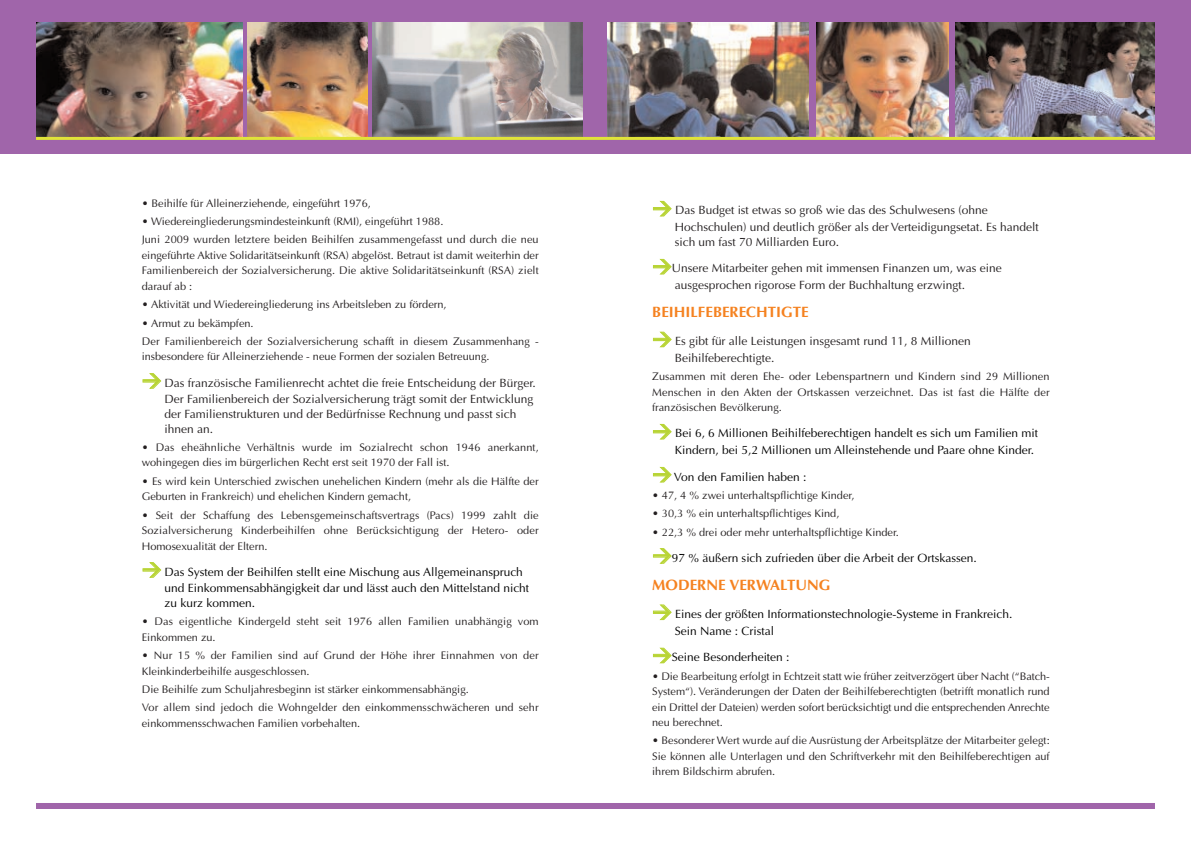
<style>
.page{position:relative;width:1191px;height:842px;background:#fff}
.page>*{position:absolute;margin:0;border:0;box-sizing:border-box;transform-origin:0 0}
.t1{font:700 15px "Optima";color:#f58220}
.t2{font:12px/16.6px "Optima";color:#231f20}
.t3{font:12px/16.6px "Optima";color:#000}
.t4{font:11px/15.5px "Optima";color:#231f20}
.s1{font-family:"DIN";font-weight:700;font-size:19px;color:#b8d435}
</style>
<div class="page">
<div style="left:0;top:0;width:1191px;height:154px;background:#a065aa"></div>
<img style="left:36px;top:22px;width:206px;height:115px">
<img style="left:607px;top:22px;width:202px;height:115px">
<img style="left:956px;top:22px;width:199px;height:115px">
<img style="left:373px;top:23px;width:210px;height:114px">
<img style="left:247px;top:23px;width:120px;height:114px">
<img style="left:816px;top:22px;width:133px;height:115px">
<hr style="left:36px;top:137px;width:1119px;height:3px;background:#e0e339">
<div style="left:36px;top:803px;width:1119px;height:6px;background:#a065aa"></div>
<p class="t4" style="left:142px;top:195px;width:231px">• Beihilfe für Alleinerziehende, eingeführt 1976,</p>
<p class="t4" style="left:142px;top:212px;width:398px;line-height:18.3px">• Wiedereingliederungsmindesteinkunft (RMI), eingeführt 1988.<br>Juni 2009 wurden letztere beiden Beihilfen zusammengefasst und durch die neu</p>
<p class="t4" style="left:142px;top:247px;width:398px;text-align:justify">eingeführte Aktive Solidaritätseinkunft (RSA) abgelöst. Betraut ist damit weiterhin der Familienbereich der Sozialversicherung. Die aktive Solidaritätseinkunft (RSA) zielt darauf ab :</p>
<p class="t4" style="left:142px;top:297px;width:306px">• Aktivität und Wiedereingliederung ins Arbeitsleben zu fördern,</p>
<p class="t4" style="left:142px;top:314px;width:398px;line-height:18.3px">• Armut zu bekämpfen.<br>Der Familienbereich der Sozialversicherung schafft in diesem Zusammenhang -</p>
<p class="t4" style="left:142px;top:349px;width:349px">insbesondere für Alleinerziehende - neue Formen der sozialen Betreuung.</p>
<p class="t2" style="left:142px;top:374px;width:395px;text-align:right"><span class="s1">&gt;</span> Das französische Familienrecht achtet die freie Entscheidung der Bürger.<br>Der Familienbereich der Sozialversicherung trägt somit der Entwicklung</p>
<p class="t2" style="left:164px;top:406px;width:353px;line-height:14.7px">der Familienstrukturen und der Bedürfnisse Rechnung und passt sich ihnen an.</p>
<p class="t4" style="left:142px;top:439px;width:398px">• Das eheähnliche Verhältnis wurde im Sozialrecht schon 1946 anerkannt, wohingegen dies im bürgerlichen Recht erst seit 1970 der Fall ist.</p>
<p class="t4" style="left:142px;top:473px;width:398px">• Es wird kein Unterschied zwischen unehelichen Kindern (mehr als die Hälfte der<br>Geburten in Frankreich) und ehelichen Kindern gemacht,</p>
<p class="t4" style="left:142px;top:507px;width:398px;text-align:justify">• Seit der Schaffung des Lebensgemeinschaftsvertrags (Pacs) 1999 zahlt die Sozialversicherung Kinderbeihilfen ohne Berücksichtigung der Hetero- oder Homosexualität der Eltern.</p>
<p class="t3" style="left:164px;top:563px;width:366px;text-indent:-22px"><span class="s1">&gt;</span> Das System der Beihilfen stellt eine Mischung aus Allgemeinanspruch und Einkommensabhängigkeit dar und lässt auch den Mittelstand nicht</p>
<p class="t3" style="left:164px;top:595px;width:92px">zu kurz kommen.</p>
<p class="t4" style="left:142px;top:614px;width:398px">• Das eigentliche Kindergeld steht seit 1976 allen Familien unabhängig vom<br>Einkommen zu.</p>
<p class="t4" style="left:142px;top:648px;width:398px">• Nur 15 % der Familien sind auf Grund der Höhe ihrer Einnahmen von der<br>Kleinkinderbeihilfe ausgeschlossen.</p>
<p class="t4" style="left:142px;top:680px;width:398px;line-height:18.3px">Die Beihilfe zum Schuljahresbeginn ist stärker einkommensabhängig.<br>Vor allem sind jedoch die Wohngelder den einkommensschwächeren und sehr</p>
<p class="t4" style="left:142px;top:715px;width:220px">einkommensschwachen Familien vorbehalten.</p>
<p class="t2" style="left:675px;top:202px;width:365px;text-indent:-22px"><span class="s1">&gt;</span> Das Budget ist etwas so groß wie das des Schulwesens (ohne<br>Hochschulen) und deutlich größer als der Verteidigungsetat. Es handelt</p>
<p class="t2" style="left:675px;top:233px;width:166px">sich um fast 70 Milliarden Euro.</p>
<p class="t2" style="left:675px;top:260px;width:328px;text-indent:-22px"><span class="s1">&gt;</span>Unsere Mitarbeiter gehen mit immensen Finanzen um, was eine ausgesprochen rigorose Form der Buchhaltung erzwingt.</p>
<h1 class="t1" style="left:652px;top:303px;width:158px">BEIHILFEBERECHTIGTE</h1>
<p class="t2" style="left:675px;top:333px;width:297px;text-indent:-22px"><span class="s1">&gt;</span> Es gibt für alle Leistungen insgesamt rund 11, 8 Millionen<br>Beihilfeberechtigte.</p>
<p class="t4" style="left:652px;top:369px;width:399px;text-align:justify">Zusammen mit deren Ehe- oder Lebenspartnern und Kindern sind 29 Millionen Menschen in den Akten der Ortskassen verzeichnet. Das ist fast die Hälfte der französischen Bevölkerung.</p>
<p class="t3" style="left:675px;top:425px;width:365px;text-indent:-22px"><span class="s1">&gt;</span> Bei 6, 6 Millionen Beihilfeberechtigen handelt es sich um Familien mit<br>Kindern, bei 5,2 Millionen um Alleinstehende und Paare ohne Kinder.</p>
<p class="t3" style="left:652px;top:468px;width:155px"><span class="s1">&gt;</span> Von den Familien haben :</p>
<p class="t4" style="left:652px;top:487px;width:204px">• 47, 4 % zwei unterhaltspflichtige Kinder,</p>
<p class="t4" style="left:652px;top:506px;width:189px">• 30,3 % ein unterhaltspflichtiges Kind,</p>
<p class="t4" style="left:652px;top:524px;width:248px">• 22,3 % drei oder mehr unterhaltspflichtige Kinder.</p>
<p class="t3" style="left:652px;top:549px;width:326px"><span class="s1">&gt;</span>97 % äußern sich zufrieden über die Arbeit der Ortskassen.</p>
<h1 class="t1" style="left:652px;top:576px;width:180px">MODERNE VERWALTUNG</h1>
<p class="t3" style="left:675px;top:606px;width:339px;text-indent:-22px"><span class="s1">&gt;</span> Eines der größten Informationstechnologie-Systeme in Frankreich.<br>Sein Name : Cristal</p>
<p class="t3" style="left:652px;top:649px;width:139px"><span class="s1">&gt;</span>Seine Besonderheiten :</p>
<p class="t4" style="left:652px;top:668px;width:399px;text-align:justify">• Die Bearbeitung erfolgt in Echtzeit statt wie früher zeitverzögert über Nacht (“Batch-System“). Veränderungen der Daten der Beihilfeberechtigten (betrifft monatlich rund ein Drittel der Dateien) werden sofort berücksichtigt und die entsprechenden Anrechte neu berechnet.</p>
<p class="t4" style="left:652px;top:733px;width:399px;text-align:justify">• Besonderer Wert wurde auf die Ausrüstung der Arbeitsplätze der Mitarbeiter gelegt:<br>Sie können alle Unterlagen und den Schriftverkehr mit den Beihilfeberechtigen auf ihrem Bildschirm abrufen.</p>
</div>
